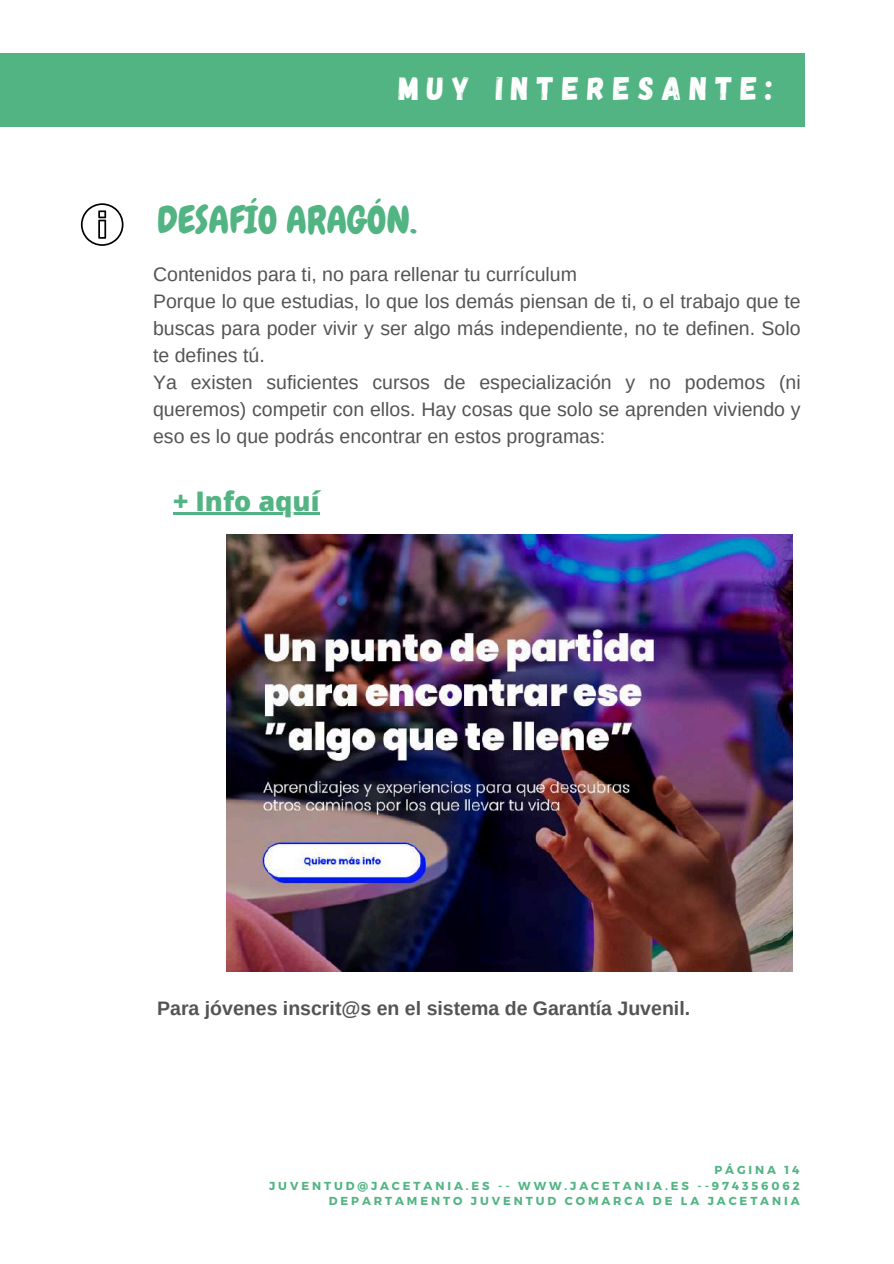
<style>
.page{position:relative;width:894px;height:1264px;background:#fff}
.page>*{position:absolute;margin:0;border:0;box-sizing:border-box;transform-origin:0 0}
.t1{font:37.5px "Chewy";color:#52b483}
.t2{font:32.55px "Gagalin";letter-spacing:.25em;color:#fff}
.t3{font:800 27px "Open Sans";color:#52b483}
.t4{font:19.5px/27px "Arimo";color:#545454}
.t5{font:700 19.5px "Arimo";color:#545454}
.t6{font:700 11.55px/15.5px "Montserrat";letter-spacing:.25em;color:#52b483;text-align:right}
</style>
<div class="page">
<div style="left:0;top:54px;width:804px;height:73px;background:#52b483"></div>
<svg style="left:81px;top:203px;width:42px;height:43px"></svg>
<img style="left:226px;top:534px;width:566px;height:437px">
<hr style="left:173px;top:513px;width:146px;height:2px;background:#52b483">
<h2 class="t2" style="left:398px;top:67px;width:375px">MUY INTERESANTE:</h2>
<h1 class="t1" style="left:157px;top:197px;width:261px">DESAFÍO ARAGÓN.</h1>
<p class="t4" style="left:153px;top:260px;width:649px">Contenidos para ti, no para rellenar tu currículum<br>Porque lo que estudias, lo que los demás piensan de ti, o el trabajo que te buscas para poder vivir y ser algo más independiente, no te definen. Solo te defines tú.<br>Ya existen suficientes cursos de especialización y no podemos (ni queremos) competir con ellos. Hay cosas que solo se aprenden viviendo y eso es lo que podrás encontrar en estos programas:</p>
<h3 class="t3" style="left:173px;top:481px;width:148px">+ Info aquí</h3>
<p class="t5" style="left:157px;top:997px;width:534px">Para jóvenes inscrit@s en el sistema de Garantía Juvenil.</p>
<p class="t6" style="left:269px;top:1161px;width:532px">PÁGINA 14<br>JUVENTUD@JACETANIA.ES -- WWW.JACETANIA.ES --974356062<br>DEPARTAMENTO JUVENTUD COMARCA DE LA JACETANIA</p>
</div>
